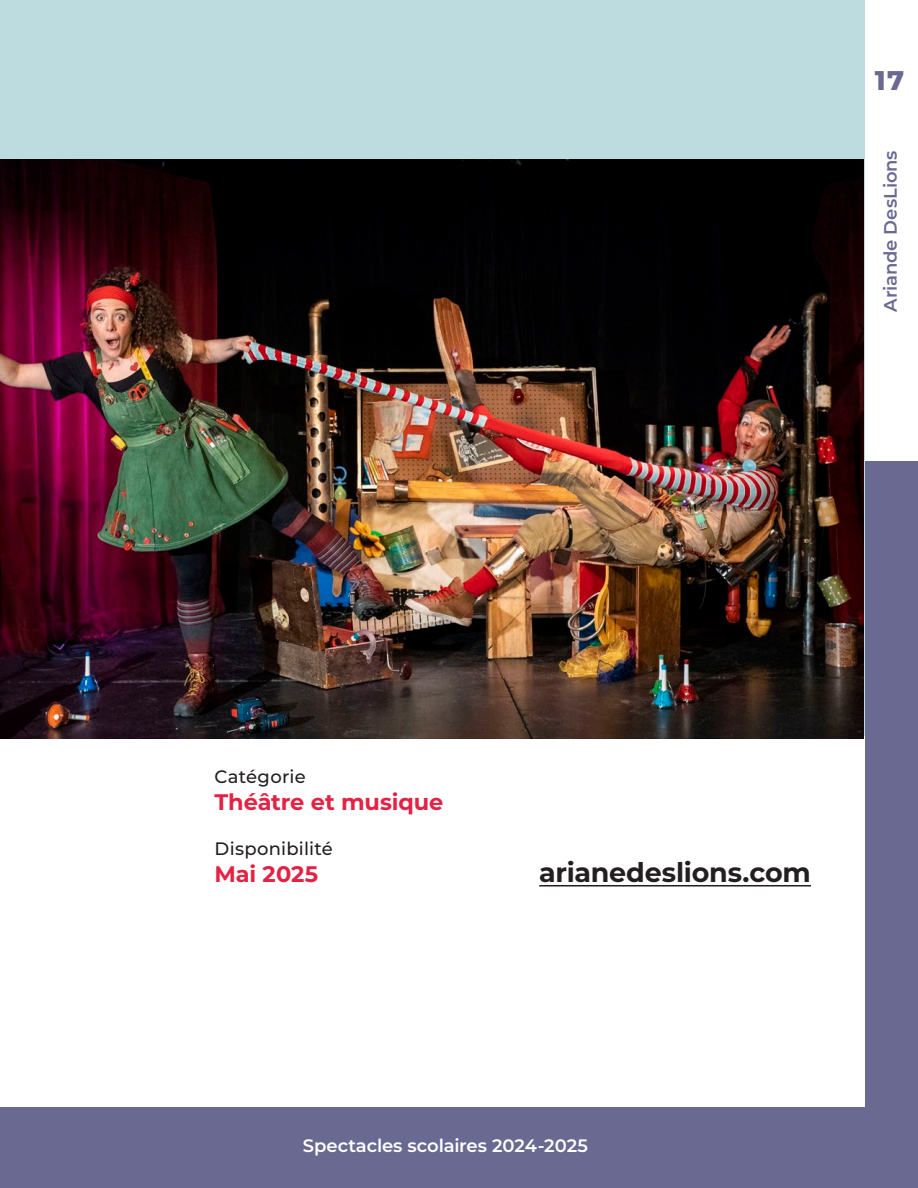
<style>
.page{position:relative;width:918px;height:1188px;background:#fff}
.page>*{position:absolute;margin:0;border:0;box-sizing:border-box;transform-origin:0 0}
.t1{font:700 27px "Montserrat";letter-spacing:-.01em;color:#231f20}
.t2{font:800 27px "Montserrat";color:#696991}
.t3{font:700 22.5px "Montserrat";letter-spacing:-.005em;color:#e32244}
.t4{font:600 18px "Montserrat";letter-spacing:-.005em;color:#fff}
.t5{font:500 18px "Montserrat";letter-spacing:.015em;color:#231f20}
.t6{font:600 18px "Montserrat";letter-spacing:-.005em;color:#696991}
</style>
<div class="page">
<div style="left:864px;top:461px;width:54px;height:647px;background:#696991"></div>
<div style="left:0;top:1107px;width:918px;height:81px;background:#696991"></div>
<div style="left:0;top:0;width:865px;height:1107px;background:#bcdcdf"></div>
<div style="left:0;top:736px;width:865px;height:371px;background:#fff"></div>
<img style="left:0;top:159px;width:864px;height:579px">
<hr style="left:539px;top:885px;width:272px;height:1px;background:#231f20">
<h1 class="t2" style="left:875px;top:61px;width:31px">17</h1>
<p class="t6" style="left:878px;top:312px;width:163px;rotate:-90deg">Ariande DesLions</p>
<p class="t5" style="left:214px;top:764px;width:93px">Catégorie</p>
<p class="t3" style="left:214px;top:786px;width:230px">Théâtre et musique</p>
<p class="t5" style="left:214px;top:836px;width:120px">Disponibilité</p>
<p class="t3" style="left:214px;top:858px;width:105px">Mai 2025</p>
<h1 class="t1" style="left:539px;top:853px;width:273px">arianedeslions.com</h1>
<p class="t4" style="left:303px;top:1133px;width:287px">Spectacles scolaires 2024-2025</p>
</div>
